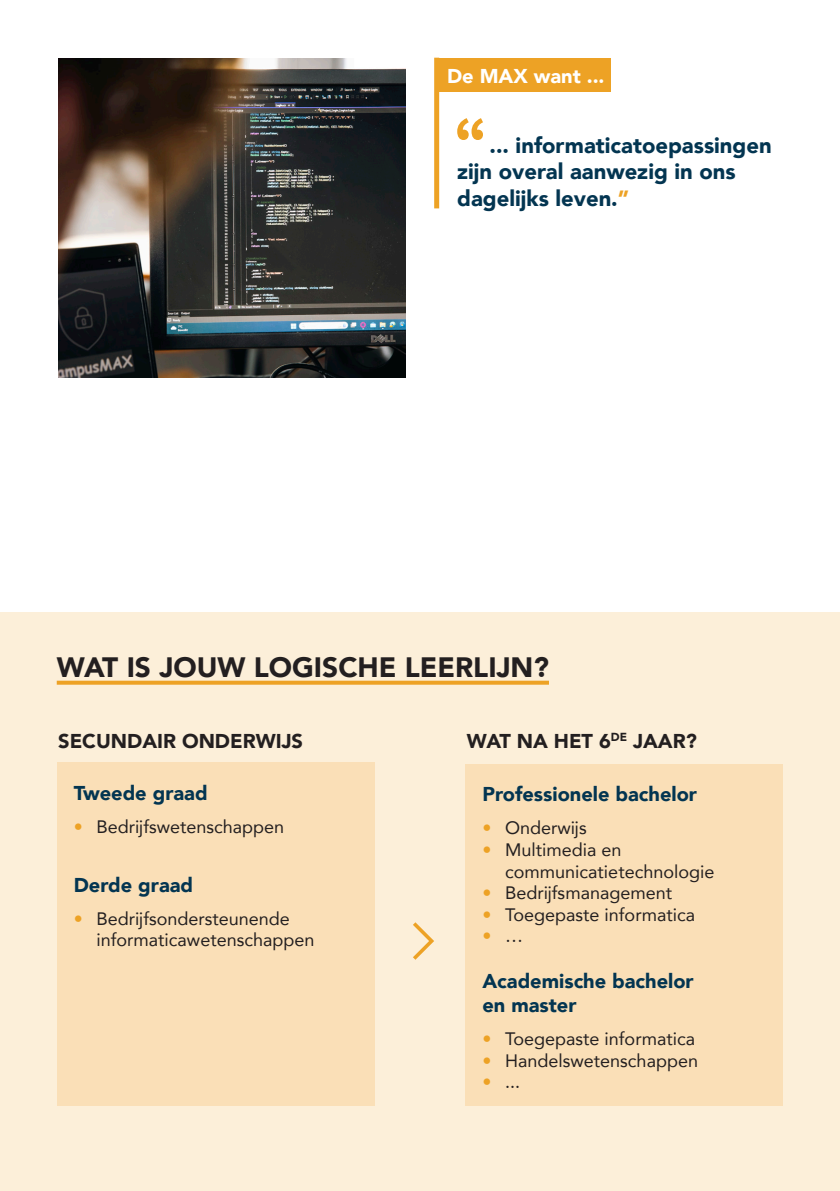
<style>
.page{position:relative;width:840px;height:1191px;background:#fff}
.page>*{position:absolute;margin:0;border:0;box-sizing:border-box;transform-origin:0 0}
.t1{font:900 28px "Avenir";color:#231f20}
.t2{font:900 22px/26.4px "Avenir";color:#033551}
.H3__of_titel_kaderstuk{font:900 20px/24px "Avenir";color:#033551}
.t3{font:900 20px "Avenir";color:#231f20}
.t4{font:900 20px "Avenir";color:#fff}
.t5{font:18px/21.6px "Avenir";color:#231f20}
.t6{font:18px "Avenir";color:#eda225}
.s1{color:#eda225}
.s2{color:#231f20}
</style>
<div class="page">
<img style="left:58px;top:58px;width:347px;height:319px">
<div style="left:0;top:612px;width:839px;height:579px;background:#fcefd9"></div>
<div style="left:439px;top:58px;width:171px;height:33px;background:#eda225"></div>
<div style="left:434px;top:58px;width:5px;height:150px;background:#eda225"></div>
<svg style="left:413px;top:922px;width:21px;height:38px"></svg>
<svg style="left:57px;top:680px;width:491px;height:4px;background:#efaf44"></svg>
<svg style="left:457px;top:118px;width:25px;height:22px"></svg>
<div style="left:465px;top:764px;width:317px;height:341px;background:#fadfb7"></div>
<div style="left:57px;top:762px;width:317px;height:343px;background:#fadfb7"></div>
<p class="t4" style="left:447px;top:59px;width:159px">De MAX want ...</p>
<p class="t2" style="left:457px;top:131px;width:316px;text-indent:32px">... informaticatoepassingen zijn overal aanwezig in ons dagelijks leven.<span class="s1">”</span></p>
<h1 class="t1" style="left:57px;top:643px;width:493px">WAT IS JOUW LOGISCHE LEERLIJN?</h1>
<h2 class="t3" style="left:58px;top:724px;width:246px">SECUNDAIR ONDERWIJS</h2>
<p class="H3__of_titel_kaderstuk" style="left:74px;top:780px;width:135px">Tweede graad</p>
<p class="t5" style="left:74px;top:815px;width:212px"><span class="s1">•</span> Bedrijfswetenschappen</p>
<p class="H3__of_titel_kaderstuk" style="left:74px;top:872px;width:121px">Derde graad</p>
<p class="t5" style="left:96px;top:907px;width:219px;text-indent:-23px"><span class="s1">•</span> Bedrijfsondersteunende informaticawetenschappen</p>
<h2 class="t3" style="left:466px;top:724px;width:231px">WAT NA HET 6<sup>DE</sup> JAAR?</h2>
<p class="H3__of_titel_kaderstuk" style="left:482px;top:782px;width:216px">Professionele bachelor</p>
<p class="t5" style="left:482px;top:817px;width:106px"><span class="s1">•</span> Onderwijs</p>
<p class="t5" style="left:505px;top:838px;width:211px;text-indent:-23px"><span class="s1">•</span> Multimedia en communicatietechnologie</p>
<p class="t5" style="left:482px;top:881px;width:191px"><span class="s1">•</span> Bedrijfsmanagement</p>
<p class="t5" style="left:482px;top:903px;width:214px"><span class="s1">•</span> Toegepaste informatica</p>
<p class="t6" style="left:482px;top:921px;width:42px">• <span class="s2">…</span></p>
<p class="H3__of_titel_kaderstuk" style="left:482px;top:968px;width:213px">Academische bachelor en master</p>
<p class="t5" style="left:482px;top:1027px;width:214px"><span class="s1">•</span> Toegepaste informatica</p>
<p class="t5" style="left:482px;top:1049px;width:217px"><span class="s1">•</span> Handelswetenschappen</p>
<p class="t5" style="left:482px;top:1070px;width:39px"><span class="s1">•</span> ...</p>
</div>
